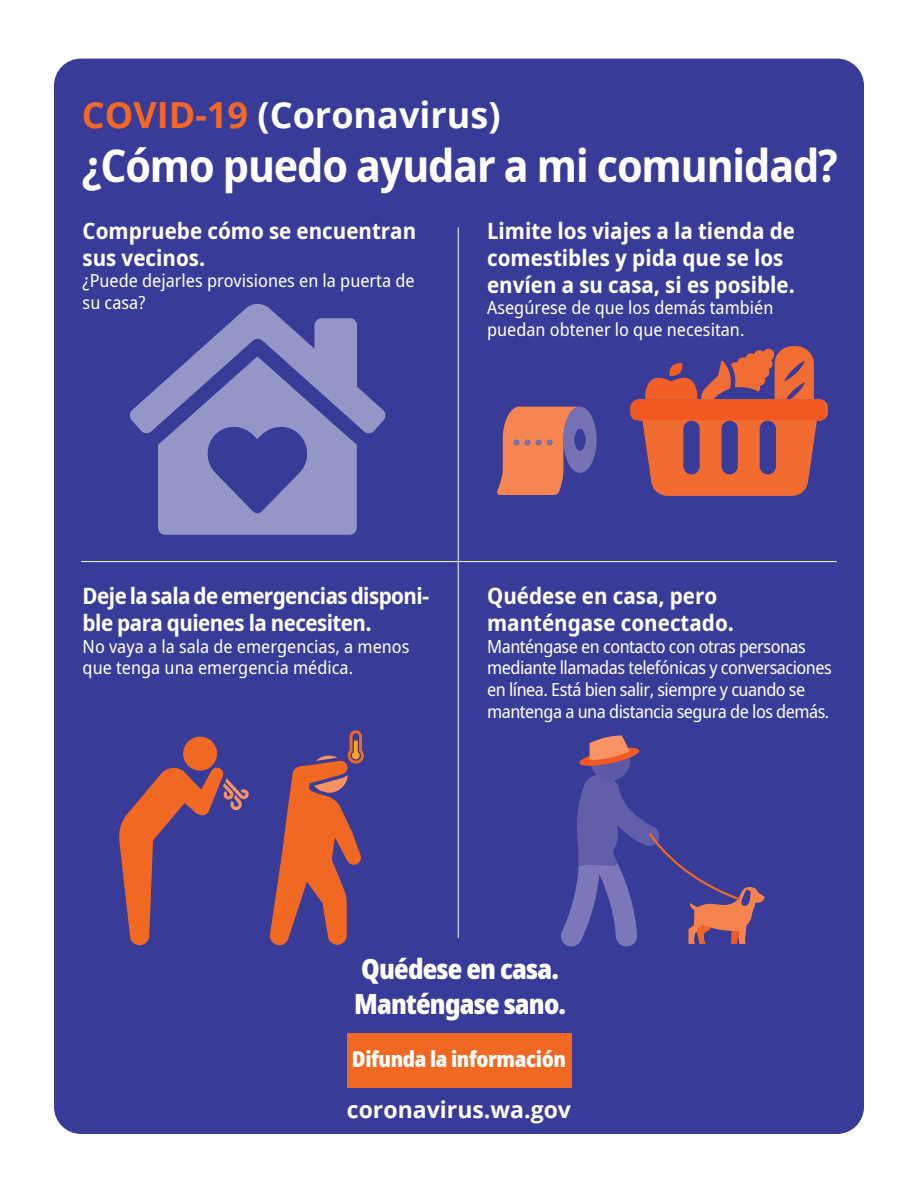
<style>
.page{position:relative;width:918px;height:1188px;background:#fff}
.page>*{position:absolute;margin:0;border:0;box-sizing:border-box;transform-origin:0 0}
.t1{font:700 semi-condensed 45px "Noto Sans";letter-spacing:-.025em;color:#fff}
.t2{font:700 36px "Open Sans";color:#fff}
.t3{font:900 condensed 27.75px/35.1px "Noto Sans";letter-spacing:-.03em;color:#fff}
.t4{font:700 23.1px "Open Sans";color:#fff}
.t5{font:700 semi-condensed 22.5px/27px "Noto Sans";color:#fff}
.t6{font:700 semi-condensed 22.5px/27px "Noto Sans";letter-spacing:-.025em;color:#fff}
.t7{font:900 condensed 21.9px "Noto Sans";letter-spacing:-.02em;color:#fff}
.t8{font:semi-condensed 18px/21.6px "Noto Sans";letter-spacing:-.015em;color:#fff}
.s1{color:#f36824}
</style>
<div class="page">
<div style="left:54px;top:59px;width:810px;height:1075px;background:#393b98;border-radius:27px"></div>
<svg style="left:497px;top:407px;width:100px;height:88px"></svg>
<svg style="left:119px;top:736px;width:130px;height:209px"></svg>
<svg style="left:269px;top:730px;width:95px;height:216px"></svg>
<svg style="left:130px;top:304px;width:255px;height:231px"></svg>
<svg style="left:630px;top:346px;width:198px;height:150px"></svg>
<hr style="left:458px;top:227px;width:1px;height:711px;background:#fff">
<hr style="left:81px;top:561px;width:756px;height:1px;background:#fff">
<div style="left:347px;top:1033px;width:224px;height:54px;background:#f06822"></div>
<svg style="left:561px;top:735px;width:204px;height:212px"></svg>
<h2 class="t2" style="left:82px;top:90px;width:420px"><span class="s1">COVID-19</span> (Coronavirus)</h2>
<h1 class="t1" style="left:82px;top:134px;width:758px">¿Cómo puedo ayudar a mi comunidad?</h1>
<p class="t5" style="left:83px;top:217px;width:335px">Compruebe cómo se encuentran sus vecinos.</p>
<p class="t8" style="left:83px;top:270px;width:334px">¿Puede dejarles provisiones en la puerta de su casa?</p>
<p class="t5" style="left:487px;top:217px;width:310px">Limite los viajes a la tienda de comestibles y pida que se los envíen a su casa, si es posible.</p>
<p class="t8" style="left:487px;top:297px;width:288px">Asegúrese de que los demás también puedan obtener lo que necesitan.</p>
<p class="t6" style="left:83px;top:583px;width:348px">Deje la sala de emergencias disponi&shy;ble para quienes la necesiten.</p>
<p class="t8" style="left:83px;top:636px;width:328px">No vaya a la sala de emergencias, a menos que tenga una emergencia médica.</p>
<p class="t5" style="left:487px;top:583px;width:248px">Quédese en casa, pero manténgase conectado.</p>
<p class="t8" style="left:487px;top:636px;width:346px">Manténgase en contacto con otras personas mediante llamadas telefónicas y conversaciones en línea. Está bien salir, siempre y cuando se mantenga a una distancia segura de los demás.</p>
<h3 class="t3" style="left:354px;top:951px;width:214px">Quédese en casa.<br>Manténgase sano.</h3>
<p class="t7" style="left:352px;top:1042px;width:216px">Difunda la información</p>
<p class="t4" style="left:347px;top:1094px;width:226px">coronavirus.wa.gov</p>
</div>
